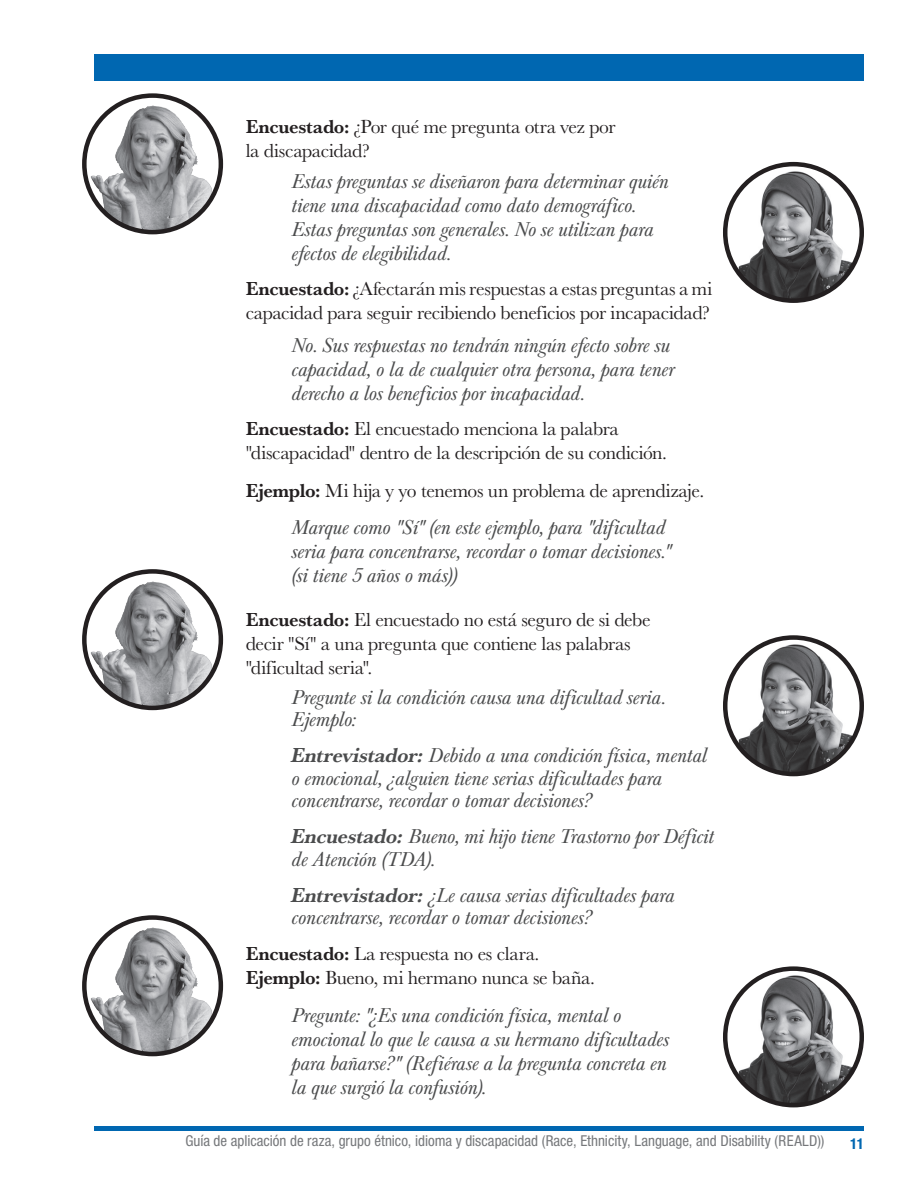
<style>
.page{position:relative;width:918px;height:1188px;background:#fff}
.page>*{position:absolute;margin:0;border:0;box-sizing:border-box;transform-origin:0 0}
.Body{font:italic 21px/24px "Baskerville URW";letter-spacing:-.01em;color:#4b4c4d}
.Body-2{font:19.5px/24px "Baskerville URW";letter-spacing:-.015em;color:#231f20}
.t1{font:condensed 15px "Helvetica Neue LT Std";color:#76787b}
.t2{font:700 condensed 15px "Helvetica Neue LT Std";color:#0067b1}
.s1{font-weight:700}
</style>
<div class="page">
<div style="left:94px;top:54px;width:770px;height:27px;background:#0067b1"></div>
<div style="left:94px;top:1126px;width:770px;height:5px;background:#0067b1"></div>
<img style="left:86px;top:101px;width:132px;height:131px">
<div style="left:82px;top:93px;width:141px;height:141px;border:4px solid #231f20;border-radius:50%"></div>
<img style="left:86px;top:577px;width:132px;height:131px">
<div style="left:82px;top:569px;width:141px;height:141px;border:4px solid #231f20;border-radius:50%"></div>
<img style="left:86px;top:923px;width:132px;height:131px">
<div style="left:82px;top:915px;width:141px;height:141px;border:4px solid #231f20;border-radius:50%"></div>
<img style="left:739px;top:169px;width:123px;height:132px">
<div style="left:723px;top:162px;width:141px;height:141px;border:4px solid #231f20;border-radius:50%"></div>
<img style="left:739px;top:642px;width:123px;height:132px">
<div style="left:723px;top:635px;width:141px;height:141px;border:4px solid #231f20;border-radius:50%"></div>
<img style="left:739px;top:974px;width:123px;height:131px">
<div style="left:723px;top:966px;width:141px;height:141px;border:4px solid #231f20;border-radius:50%"></div>
<p class="Body-2" style="left:246px;top:114px;width:371px"><span class="s1">Encuestado:</span> ¿Por qué me pregunta otra vez por la discapacidad?</p>
<p class="Body" style="left:292px;top:170px;width:379px">Estas preguntas se diseñaron para determinar quién tiene una discapacidad como dato demográfico.<br>Estas preguntas son generales. No se utilizan para efectos de elegibilidad.</p>
<p class="Body-2" style="left:246px;top:276px;width:468px"><span class="s1">Encuestado:</span> ¿Afectarán mis respuestas a estas preguntas a mi capacidad para seguir recibiendo beneficios por incapacidad?</p>
<p class="Body" style="left:292px;top:334px;width:385px">No. Sus respuestas no tendrán ningún efecto sobre su capacidad, o la de cualquier otra persona, para tener derecho a los beneficios por incapacidad.</p>
<p class="Body-2" style="left:246px;top:416px;width:423px"><span class="s1">Encuestado:</span> El encuestado menciona la palabra "discapacidad" dentro de la descripción de su condición.</p>
<p class="Body-2" style="left:246px;top:478px;width:460px"><span class="s1">Ejemplo:</span> Mi hija y yo tenemos un problema de aprendizaje.</p>
<p class="Body" style="left:292px;top:515px;width:381px">Marque como "Sí" (en este ejemplo, para "dificultad seria para concentrarse, recordar o tomar decisiones." (si tiene 5 años o más))</p>
<p class="Body-2" style="left:246px;top:607px;width:407px"><span class="s1">Encuestado:</span> El encuestado no está seguro de si debe decir "Sí" a una pregunta que contiene las palabras "dificultad seria".</p>
<p class="Body" style="left:292px;top:686px;width:376px;line-height:22.5px">Pregunte si la condición causa una dificultad seria.<br>Ejemplo:</p>
<p class="Body" style="left:292px;top:745px;width:417px;line-height:22.5px"><span class="s1">Entrevistador:</span> Debido a una condición física, mental o emocional, ¿alguien tiene serias dificultades para concentrarse, recordar o tomar decisiones?</p>
<p class="Body" style="left:292px;top:826px;width:424px;line-height:22.5px"><span class="s1">Encuestado:</span> Bueno, mi hijo tiene Trastorno por Déficit de Atención (TDA).</p>
<p class="Body" style="left:292px;top:884px;width:385px;line-height:22.5px"><span class="s1">Entrevistador:</span> ¿Le causa serias dificultades para concentrarse, recordar o tomar decisiones?</p>
<p class="Body-2" style="left:246px;top:941px;width:351px"><span class="s1">Encuestado:</span> La respuesta no es clara.<br><span class="s1">Ejemplo:</span> Bueno, mi hermano nunca se baña.</p>
<p class="Body" style="left:292px;top:1003px;width:379px">Pregunte: "¿Es una condición física, mental o emocional lo que le causa a su hermano dificultades para bañarse?" (Refiérase a la pregunta concreta en la que surgió la confusión).</p>
<p class="t1" style="left:185px;top:1132px;width:641px">Guía de aplicación de raza, grupo étnico, idioma y discapacidad (Race, Ethnicity, Language, and Disability (REALD))</p>
<p class="t2" style="left:850px;top:1135px;width:15px">11</p>
</div>
